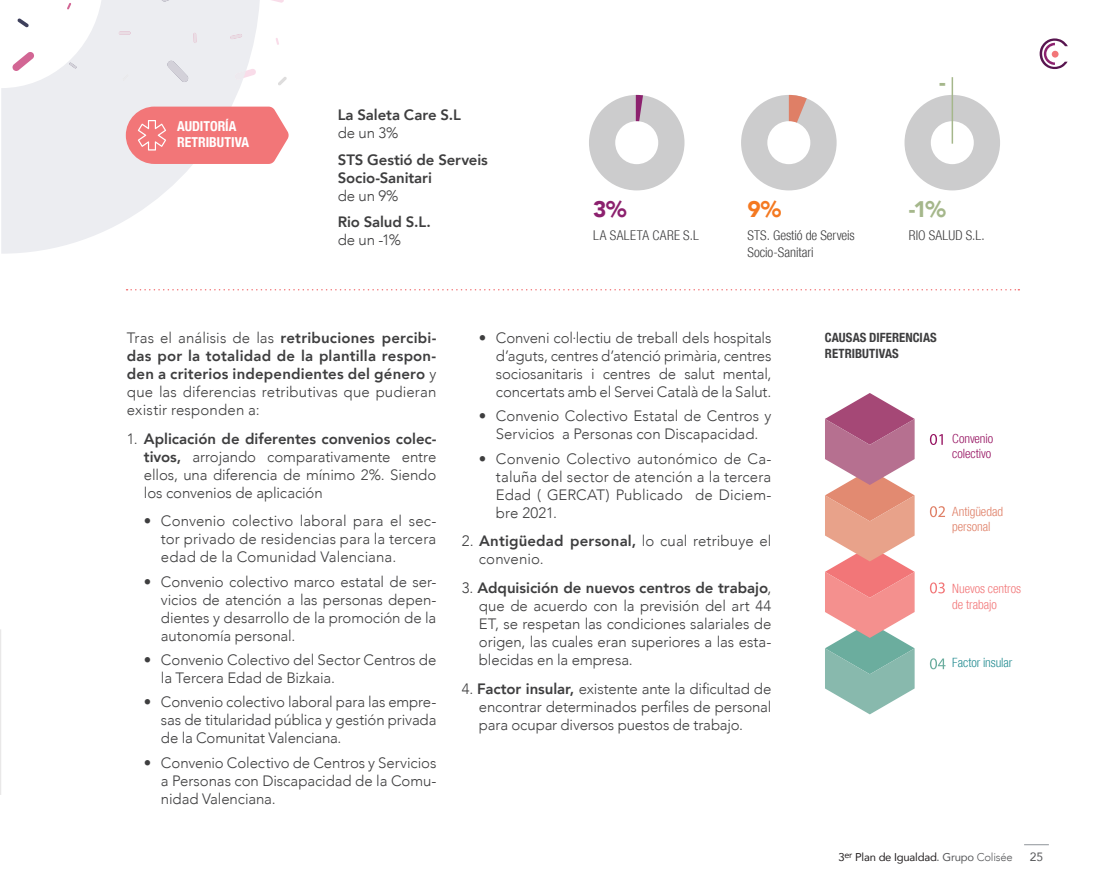
<style>
.page{position:relative;width:1106px;height:893px;background:#fff}
.page>*{position:absolute;margin:0;border:0;box-sizing:border-box;transform-origin:0 0}
.t1{font:900 22.5px "Avenir";color:#a5b78b}
.t2{font:900 22.5px "Avenir";color:#8c216e}
.t3{font:900 22.5px "Avenir";color:#f47921}
.t4{font:300 15px/18px "Avenir";letter-spacing:-.005em;color:#3e3e3f;text-align:justify}
.t5{font:800 15px/18px "Avenir";letter-spacing:.005em;color:#3e3e3f;text-align:justify}
.t6{font:700 condensed 13.8px/16.5px "Helvetica Neue";color:#fff}
.t7{font:300 condensed 13.5px/16.2px "Helvetica Neue";letter-spacing:.01em;color:#3e3e3f}
.t8{font:300 condensed 13.5px "Helvetica Neue";letter-spacing:.035em;color:#3e3e3f}
.t9{font:700 condensed 12.75px/15.3px "Helvetica Neue";letter-spacing:.005em;color:#3e3e3f}
.t10{font:300 condensed 12.75px/15.3px "Helvetica Neue";color:#f27678}
.t11{font:300 condensed 12.75px/15.3px "Helvetica Neue";letter-spacing:-.005em;color:#df7f66}
.t12{font:300 condensed 12.75px/15.3px "Helvetica Neue";color:#961361}
.t13{font:300 condensed 12.75px "Helvetica Neue";letter-spacing:-.005em;color:#248c91}
.t14{font:12px "Avenir";color:#57585a}
.t15{font:11.25px "Avenir";letter-spacing:-.02em;color:#231f20}
.s1{font-weight:300}
.s2{font-weight:800}
.s3{color:#57585a}
.s4{font-weight:300;color:#57585a}
</style>
<div class="page">
<svg style="left:278px;top:77px;width:9px;height:9px"></svg>
<svg style="left:271px;top:0;width:13px;height:3px"></svg>
<svg style="left:276px;top:38px;width:3px;height:7px"></svg>
<svg style="left:1024px;top:844px;width:24px;height:1px"></svg>
<svg style="left:1039px;top:38px;width:28px;height:31px"></svg>
<div style="left:1051px;top:51px;width:7px;height:7px;background:#f27678;border-radius:50%"></div>
<svg style="left:0;top:629px;width:1px;height:166px"></svg>
<svg style="left:1px;top:0;width:259px;height:254px;fill:#ecedf1"></svg>
<svg style="left:160px;top:0;width:26px;height:2px"></svg>
<svg style="left:69px;top:62px;width:8px;height:7px"></svg>
<svg style="left:167px;top:60px;width:22px;height:23px"></svg>
<svg style="left:122px;top:74px;width:7px;height:7px"></svg>
<hr style="left:193px;top:33px;width:4px;height:10px;background:#e9dde4;border-radius:2px">
<hr style="left:119px;top:31px;width:12px;height:4px;background:#e7d6df;border-radius:2px">
<svg style="left:230px;top:34px;width:12px;height:5px"></svg>
<svg style="left:235px;top:68px;width:21px;height:12px"></svg>
<svg style="left:126px;top:107px;width:163px;height:57px;background:#f28385"></svg>
<div style="left:589px;top:95px;width:95px;height:95px;background:#cccccd;border-radius:50%"></div>
<svg style="left:618px;top:95px;width:45px;height:48px"></svg>
<div style="left:615px;top:121px;width:43px;height:43px;background:#fff;border-radius:50%"></div>
<div style="left:741px;top:95px;width:95px;height:95px;background:#cccccd;border-radius:50%"></div>
<svg style="left:789px;top:95px;width:23px;height:47px"></svg>
<div style="left:767px;top:121px;width:43px;height:43px;background:#fff;border-radius:50%"></div>
<div style="left:904px;top:95px;width:96px;height:95px;background:#cccccd;border-radius:50%"></div>
<div style="left:930px;top:121px;width:43px;height:43px;background:#fff;border-radius:50%"></div>
<hr style="left:951px;top:77px;width:2px;height:67px;background:#a5b78b">
<svg style="left:127px;top:289px;width:892px;height:1px"></svg>
<svg style="left:825px;top:393px;width:89px;height:321px"></svg>
<svg style="left:929px;top:434px;width:13px;height:11px"></svg>
<svg style="left:929px;top:506px;width:16px;height:11px"></svg>
<svg style="left:929px;top:582px;width:15px;height:11px"></svg>
<svg style="left:929px;top:658px;width:16px;height:11px"></svg>
<p class="t6" style="left:177px;top:117px;width:73px">AUDITORÍA<br>RETRIBUTIVA</p>
<p class="t5" style="left:338px;top:106px;width:125px">La Saleta Care S.L</p>
<p class="t4" style="left:338px;top:124px;width:62px">de un 3%</p>
<p class="t5" style="left:338px;top:151px;width:152px">STS Gestió de Serveis<br>Socio-Sanitari</p>
<p class="t4" style="left:338px;top:187px;width:62px">de un 9%</p>
<p class="t5" style="left:338px;top:213px;width:95px">Rio Salud S.L.</p>
<p class="t4" style="left:338px;top:231px;width:65px">de un -1%</p>
<h1 class="t2" style="left:593px;top:190px;width:35px">3%</h1>
<p class="t8" style="left:593px;top:228px;width:107px">LA SALETA CARE S.L</p>
<h1 class="t3" style="left:747px;top:190px;width:35px">9%</h1>
<p class="t7" style="left:747px;top:227px;width:109px">STS. Gestió de Serveis<br>Socio-Sanitari</p>
<h1 class="t1" style="left:939px;top:63px;width:8px">-</h1>
<h1 class="t1" style="left:908px;top:190px;width:39px">-1%</h1>
<p class="t7" style="left:908px;top:227px;width:77px">RIO SALUD S.L.</p>
<p class="t5" style="left:127px;top:329px;width:311px"><span class="s1">Tras el análisis de las</span> retribuciones percibi&shy;das por la totalidad de la plantilla respon&shy;den a criterios independientes del género <span class="s1">y que las diferencias retributivas que pudieran existir responden a:</span></p>
<p class="t4" style="left:144px;top:429px;width:294px;text-indent:-17px">1. <span class="s2">Aplicación de diferentes convenios colec&shy;tivos,</span> arrojando comparativamente entre ellos, una diferencia de mínimo 2%. Siendo los convenios de aplicación</p>
<p class="t4" style="left:161px;top:512px;width:277px;text-indent:-17px">• Convenio colectivo laboral para el sec&shy;tor privado de residencias para la tercera edad de la Comunidad Valenciana.</p>
<p class="t4" style="left:161px;top:572px;width:277px;text-indent:-17px">• Convenio colectivo marco estatal de ser&shy;vicios de atención a las personas depen&shy;dientes y desarrollo de la promoción de la autonomía personal.</p>
<p class="t4" style="left:161px;top:651px;width:277px;text-indent:-17px">• Convenio Colectivo del Sector Centros de la Tercera Edad de Bizkaia.</p>
<p class="t4" style="left:161px;top:693px;width:277px;text-indent:-17px">• Convenio colectivo laboral para las empre&shy;sas de titularidad pública y gestión privada de la Comunitat Valenciana.</p>
<p class="t4" style="left:161px;top:754px;width:277px;text-indent:-17px">• Convenio Colectivo de Centros y Servicios a Personas con Discapacidad de la Comu&shy;nidad Valenciana.</p>
<p class="t4" style="left:496px;top:329px;width:277px;text-indent:-17px">• Conveni col·lectiu de treball dels hospitals d’aguts, centres d’atenció primària, centres sociosanitaris i centres de salut mental, concertats amb el Servei Català de la Salut.</p>
<p class="t4" style="left:479px;top:407px;width:294px;text-align:center">• Convenio Colectivo Estatal de Centros y<br>Servicios a Personas con Discapacidad.</p>
<p class="t4" style="left:496px;top:450px;width:277px;text-indent:-17px">• Convenio Colectivo autonómico de Ca&shy;taluña del sector de atención a la tercera Edad ( GERCAT) Publicado de Diciem&shy;bre 2021.</p>
<p class="t4" style="left:479px;top:532px;width:294px;text-indent:-17px">2. <span class="s2">Antigüedad personal,</span> lo cual retribuye el convenio.</p>
<p class="t4" style="left:479px;top:579px;width:294px;text-indent:-17px">3. <span class="s2">Adquisición de nuevos centros de trabajo</span>, que de acuerdo con la previsión del art 44<br>ET, se respetan las condiciones salariales de origen, las cuales eran superiores a las esta&shy;blecidas en la empresa.</p>
<p class="t4" style="left:479px;top:679px;width:294px;text-indent:-17px">4. <span class="s2">Factor insular,</span> existente ante la dificultad de encontrar determinados perfiles de personal para ocupar diversos puestos de trabajo.</p>
<p class="t9" style="left:825px;top:329px;width:113px">CAUSAS DIFERENCIAS<br>RETRIBUTIVAS</p>
<p class="t12" style="left:952px;top:431px;width:43px">Convenio colectivo</p>
<p class="t11" style="left:952px;top:504px;width:52px">Antigüedad personal</p>
<p class="t10" style="left:952px;top:581px;width:70px">Nuevos centros de trabajo</p>
<p class="t13" style="left:952px;top:655px;width:62px">Factor insular</p>
<p class="t15" style="left:838px;top:848px;width:176px">3<sup>er</sup> Plan de Igualdad<span class="s3">. Grupo</span> <span class="s4">Colisée</span></p>
<p class="t14" style="left:1029px;top:847px;width:15px">25</p>
</div>
